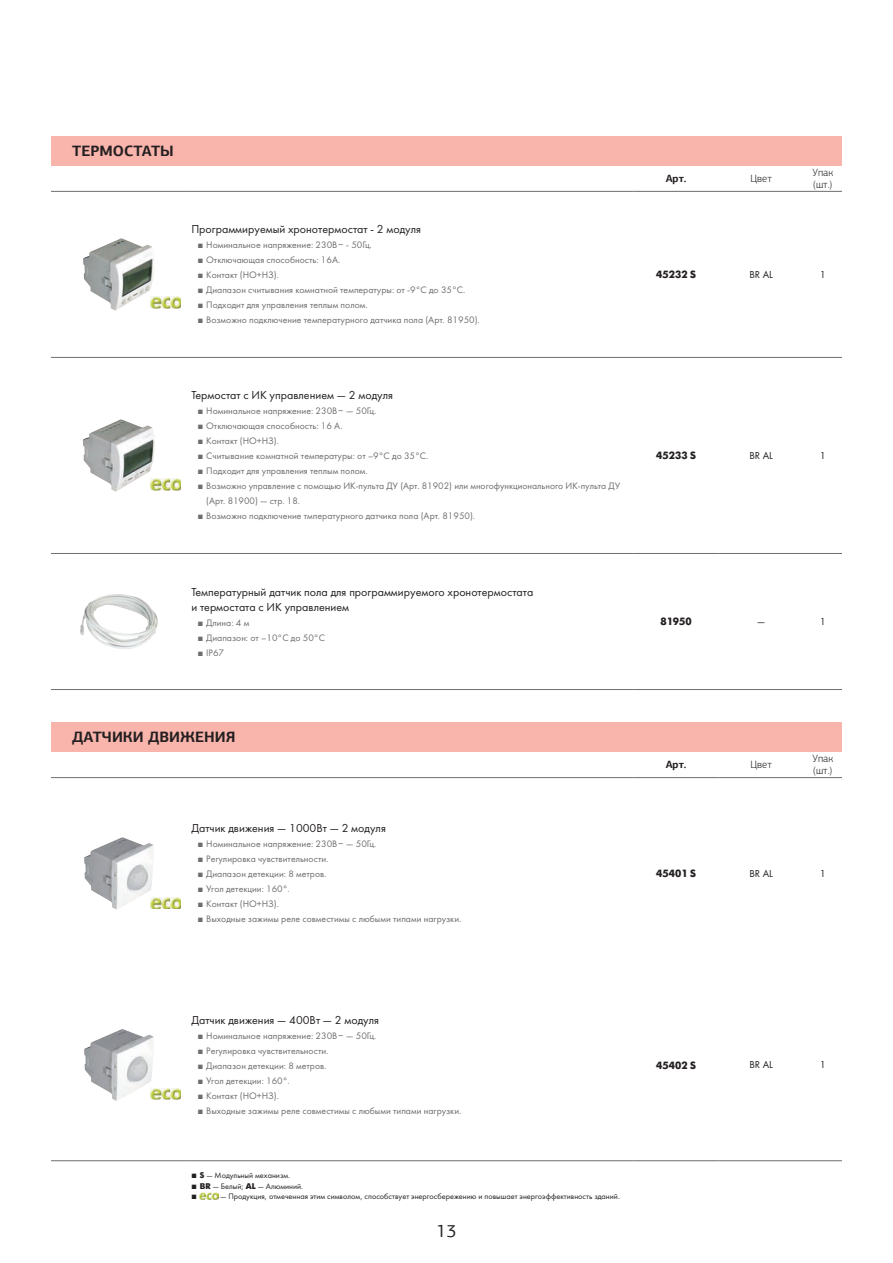
<style>
.page{position:relative;width:893px;height:1263px;background:#fff}
.page>*{position:absolute;margin:0;border:0;box-sizing:border-box;transform-origin:0 0}
.t1{font:18px "PF Agora Sans Pro";color:#231f20}
.t2{font:700 15px "PF Agora Sans Pro";color:#231f20}
.t3{font:12px/15px "Futura Book C";color:#231f20}
.t4{font:700 10.5px "Futura Futuris C";color:#231f20}
.t5{font:300 10.5px/12px "PF Agora Sans Pro";color:#231f20}
.t6{font:10.5px "Futura Book C";color:#231f20}
.t7{font:700 10.5px "PF Agora Sans Pro";color:#231f20}
.t8{font:9.75px/15px "Futura Book C";color:#6c6d70}
.t9{font:8.25px/10.5px "Futura Book C";color:#231f20}
.s1{font-family:"Futura Futuris C";font-weight:700}
</style>
<div class="page">
<div style="left:51px;top:136px;width:791px;height:30px;background:#f9b4ac"></div>
<hr style="left:634px;top:553px;width:85px;height:1px;background:#6c6d70">
<hr style="left:634px;top:689px;width:208px;height:1px;background:#6c6d70">
<hr style="left:634px;top:191px;width:208px;height:1px;background:#6c6d70">
<hr style="left:719px;top:553px;width:123px;height:1px;background:#6c6d70">
<hr style="left:51px;top:553px;width:583px;height:1px;background:#6c6d70">
<hr style="left:187px;top:191px;width:447px;height:1px;background:#6c6d70">
<hr style="left:51px;top:689px;width:583px;height:1px;background:#6c6d70">
<hr style="left:51px;top:191px;width:136px;height:1px;background:#6c6d70">
<hr style="left:51px;top:357px;width:791px;height:1px;background:#6c6d70">
<img style="left:83px;top:238px;width:72px;height:72px">
<img style="left:83px;top:419px;width:72px;height:73px">
<img style="left:80px;top:594px;width:78px;height:55px">
<img style="left:150px;top:297px;width:31px;height:11px">
<img style="left:150px;top:479px;width:31px;height:11px">
<div style="left:51px;top:722px;width:791px;height:30px;background:#f9b4ac"></div>
<hr style="left:187px;top:777px;width:447px;height:1px;background:#6c6d70">
<hr style="left:187px;top:1160px;width:447px;height:1px;background:#6c6d70">
<hr style="left:634px;top:777px;width:85px;height:1px;background:#6c6d70">
<hr style="left:634px;top:1160px;width:85px;height:1px;background:#6c6d70">
<hr style="left:719px;top:777px;width:123px;height:1px;background:#6c6d70">
<hr style="left:51px;top:777px;width:136px;height:1px;background:#6c6d70">
<hr style="left:51px;top:1160px;width:136px;height:1px;background:#6c6d70">
<hr style="left:719px;top:1160px;width:123px;height:1px;background:#6c6d70">
<img style="left:84px;top:837px;width:70px;height:72px">
<img style="left:84px;top:1029px;width:70px;height:72px">
<img style="left:150px;top:898px;width:31px;height:11px">
<img style="left:150px;top:1088px;width:31px;height:11px">
<img style="left:200px;top:1192px;width:18px;height:7px">
<h2 class="t2" style="left:72px;top:145px;width:103px">ТЕРМОСТАТЫ</h2>
<p class="t3" style="left:191px;top:223px;width:231px">Программируемый хронотермостат - 2 модуля</p>
<p class="t8" style="left:206px;top:238px;width:275px">Номинальное напряжение: 230В~ - 50Гц.<br>Отключающая способность: 16A.<br>Контакт (НО+НЗ).<br>Диапазон считывания комнатной температуры: от -9°C до 35°C.<br>Подходит для управления теплым полом.<br>Возможно подключение температурного датчика пола (Арт. 81950).</p>
<p class="t3" style="left:191px;top:389px;width:203px">Термостат с ИК управлением — 2 модуля</p>
<p class="t8" style="left:206px;top:404px;width:415px">Номинальное напряжение: 230В~ — 50Гц.<br>Отключающая способность: 16 A.<br>Контакт (НО+НЗ).<br>Считывание комнатной температуры: от –9°C до 35°C.<br>Подходит для управления теплым полом.<br>Возможно управление с помощью ИК-пульта ДУ (Арт. 81902) или многофункционального ИК-пульта ДУ (Арт. 81900) — стр. 18.<br>Возможно подключение тмпературного датчика пола (Арт. 81950).</p>
<p class="t7" style="left:666px;top:174px;width:22px">Арт.</p>
<p class="t5" style="left:750px;top:173px;width:23px">Цвет</p>
<p class="t5" style="left:812px;top:167px;width:22px">Упак (шт.)</p>
<p class="t4" style="left:656px;top:270px;width:41px">45232 S</p>
<p class="t6" style="left:749px;top:270px;width:25px">BR AL</p>
<p class="t6" style="left:820px;top:270px;width:7px">1</p>
<p class="t4" style="left:656px;top:451px;width:41px">45233 S</p>
<p class="t6" style="left:749px;top:451px;width:25px">BR AL</p>
<p class="t6" style="left:820px;top:451px;width:7px">1</p>
<p class="t3" style="left:191px;top:585px;width:344px">Температурный датчик пола для программируемого хронотермостата и термостата с ИК управлением</p>
<p class="t8" style="left:206px;top:615px;width:120px">Длина: 4 м<br>Диапазон: от –10°C до 50°C<br>IP67</p>
<p class="t4" style="left:660px;top:617px;width:33px">81950</p>
<p class="t6" style="left:757px;top:617px;width:9px">—</p>
<p class="t6" style="left:820px;top:617px;width:7px">1</p>
<h2 class="t2" style="left:72px;top:731px;width:165px">ДАТЧИКИ ДВИЖЕНИЯ</h2>
<p class="t3" style="left:191px;top:822px;width:196px">Датчик движения — 1000Вт — 2 модуля</p>
<p class="t8" style="left:206px;top:837px;width:257px">Номинальное напряжение: 230В~ — 50Гц.<br>Регулировка чувствительности.<br>Диапазон детекции: 8 метров.<br>Угол детекции: 160°.<br>Контакт (НО+НЗ).<br>Выходные зажимы реле совместимы с любыми типами нагрузки.</p>
<p class="t3" style="left:191px;top:1013px;width:189px">Датчик движения — 400Вт — 2 модуля</p>
<p class="t8" style="left:206px;top:1029px;width:257px">Номинальное напряжение: 230В~ — 50Гц.<br>Регулировка чувствительности.<br>Диапазон детекции: 8 метров.<br>Угол детекции: 160°.<br>Контакт (НО+НЗ).<br>Выходные зажимы реле совместимы с любыми типами нагрузки.</p>
<p class="t9" style="left:200px;top:1171px;width:105px"><span class="s1">S</span> — Модульный механизм.<br><span class="s1">BR</span> — Белый; <span class="s1">AL</span> — Алюминий.</p>
<p class="t9" style="left:220px;top:1192px;width:401px">— Продукция, отмеченная этим символом, способствует энергосбережению и повышает энергоэффективность зданий.</p>
<h1 class="t1" style="left:436px;top:1224px;width:22px">13</h1>
<p class="t7" style="left:666px;top:760px;width:22px">Арт.</p>
<p class="t5" style="left:750px;top:760px;width:23px">Цвет</p>
<p class="t5" style="left:812px;top:754px;width:22px">Упак (шт.)</p>
<p class="t4" style="left:656px;top:869px;width:41px">45401 S</p>
<p class="t6" style="left:749px;top:869px;width:25px">BR AL</p>
<p class="t6" style="left:820px;top:869px;width:7px">1</p>
<p class="t4" style="left:656px;top:1061px;width:41px">45402 S</p>
<p class="t6" style="left:749px;top:1061px;width:25px">BR AL</p>
<p class="t6" style="left:820px;top:1061px;width:7px">1</p>
</div>
